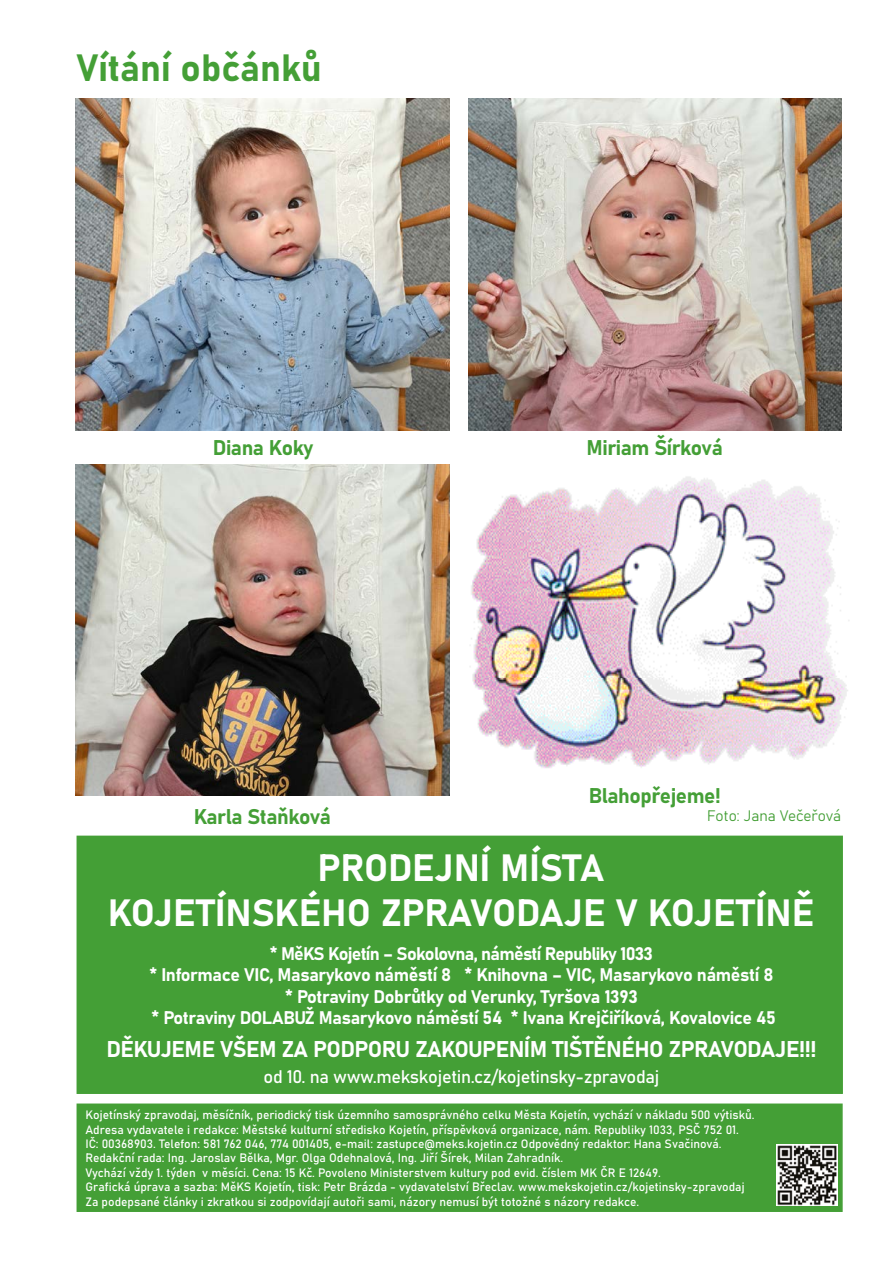
<style>
.page{position:relative;width:893px;height:1263px;background:#fff}
.page>*{position:absolute;margin:0;border:0;box-sizing:border-box;transform-origin:0 0}
.t1{font:37.5px/45px "Bahnschrift";color:#fff;text-align:center}
.t2{font:37.5px "Bahnschrift";color:#449f36}
.t3{font:22.5px "Bahnschrift";letter-spacing:-.02em;color:#fff}
.t4{font:21px "Bahnschrift";letter-spacing:-.02em;color:#449f36}
.t5{font:18px/21.6px "Bahnschrift";letter-spacing:-.02em;color:#fff;text-align:center}
.t6{font:15px "Bahnschrift";color:#449f36}
.t7{font:12px/14.4px "Bahnschrift";color:#fff}
</style>
<div class="page">
<div style="left:77px;top:1103px;width:766px;height:109px;background:#449f36;border:2px solid #449f36"></div>
<img style="left:776px;top:1144px;width:61px;height:61px">
<img style="left:76px;top:99px;width:374px;height:331px">
<img style="left:468px;top:99px;width:374px;height:331px">
<img style="left:76px;top:464px;width:374px;height:332px">
<img style="left:470px;top:476px;width:379px;height:293px">
<div style="left:77px;top:836px;width:766px;height:258px;background:#449f36"></div>
<h1 class="t2" style="left:77px;top:40px;width:247px">Vítání občánků</h1>
<h3 class="t4" style="left:213px;top:431px;width:102px">Diana Koky</h3>
<h3 class="t4" style="left:587px;top:431px;width:138px">Miriam Šírková</h3>
<h3 class="t4" style="left:194px;top:800px;width:139px">Karla Staňková</h3>
<h3 class="t4" style="left:589px;top:780px;width:134px">Blahopřejeme!</h3>
<p class="t6" style="left:707px;top:804px;width:136px">Foto: Jana Večeřová</p>
<h1 class="t1" style="left:108px;top:843px;width:708px">PRODEJNÍ MÍSTA<br>KOJETÍNSKÉHO ZPRAVODAJE V KOJETÍNĚ</h1>
<p class="t5" style="left:150px;top:941px;width:628px">* MěKS Kojetín – Sokolovna, náměstí Republiky 1033<br>* Informace VIC, Masarykovo náměstí 8 * Knihovna – VIC, Masarykovo náměstí 8 * Potraviny Dobrůtky od Verunky, Tyršova 1393<br>* Potraviny DOLABUŽ Masarykovo náměstí 54 * Ivana Krejčiříková, Kovalovice 45</p>
<h2 class="t3" style="left:106px;top:1032px;width:712px">DĚKUJEME VŠEM ZA PODPORU ZAKOUPENÍM TIŠTĚNÉHO ZPRAVODAJE!!!</h2>
<h3 class="t5" style="left:264px;top:1064px;width:397px">od 10. na www.mekskojetin.cz/kojetinsky-zpravodaj</h3>
<p class="t7" style="left:85px;top:1107px;width:670px">Kojetínský zpravodaj, měsíčník, periodický tisk územního samosprávného celku Města Kojetín, vychází v nákladu 500 výtisků.<br>Adresa vydavatele i redakce: Městské kulturní středisko Kojetín, příspěvková organizace, nám. Republiky 1033, PSČ 752 01.<br>IČ: 00368903. Telefon: 581 762 046, 774 001405, e-mail: zastupce@meks.kojetin.cz Odpovědný redaktor: Hana Svačinová.<br>Redakční rada: Ing. Jaroslav Bělka, Mgr. Olga Odehnalová, Ing. Jiří Šírek, Milan Zahradník.<br>Vychází vždy 1. týden v měsíci. Cena: 15 Kč. Povoleno Ministerstvem kultury pod evid. číslem MK ČR E 12649.<br>Grafická úprava a sazba: MěKS Kojetín, tisk: Petr Brázda - vydavatelství Břeclav. www.mekskojetin.cz/kojetinsky-zpravodaj Za podepsané články i zkratkou si zodpovídají autoři sami, názory nemusí být totožné s názory redakce.</p>
</div>
